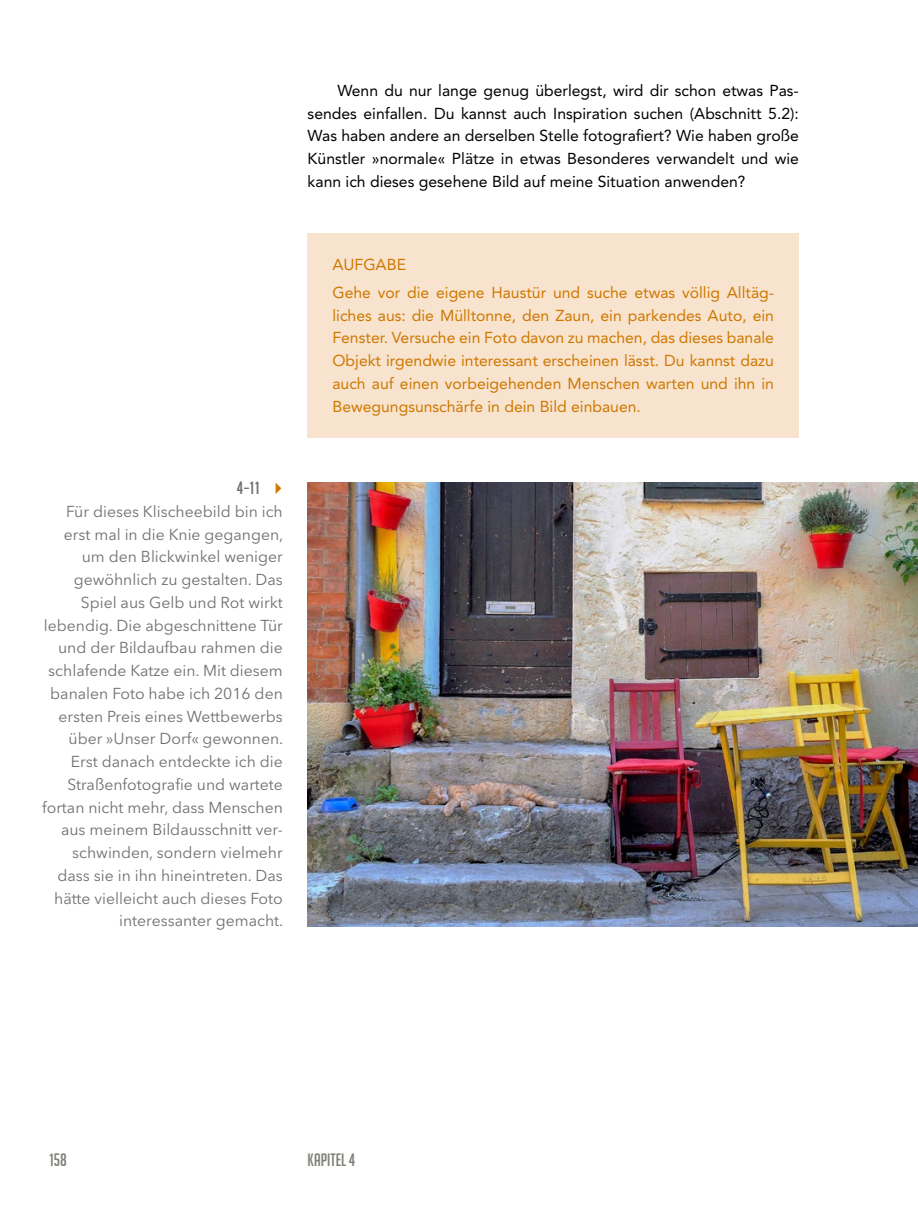
<style>
.page{position:relative;width:918px;height:1216px;background:#fff}
.page>*{position:absolute;margin:0;border:0;box-sizing:border-box;transform-origin:0 0}
.t1{font:17.5px "Big Noodle Titling";color:#7e8279}
.t2{font:17.5px "Big Noodle Titling";color:#706f6f}
.t3{font:15.75px/22.8px "Avenir Next LT Pro";color:#706f6f;text-align:right}
.t4{font:15.75px/22.8px "Avenir LT Pro";color:#cf7800}
.t5{font:15.75px/22.8px "Avenir LT Pro";color:#000;text-align:justify}
</style>
<div class="page">
<div style="left:308px;top:233px;width:491px;height:204px;background:#f7e3ce"></div>
<img style="left:308px;top:482px;width:610px;height:444px">
<p class="t5" style="left:308px;top:79px;width:493px;text-indent:30px">Wenn du nur lange genug überlegst, wird dir schon etwas Pas&shy;sendes einfallen. Du kannst auch Inspiration suchen (Abschnitt 5.2):<br>Was haben andere an derselben Stelle fotografiert? Wie haben große Künstler »normale« Plätze in etwas Besonderes verwandelt und wie kann ich dieses gesehene Bild auf meine Situation anwenden?</p>
<p class="t2" style="left:237px;top:478px;width:24px">4–11</p>
<p class="t3" style="left:42px;top:500px;width:243px">Für dieses Klischeebild bin ich erst mal in die Knie gegangen, um den Blickwinkel weniger gewöhnlich zu gestalten. Das<br>Spiel aus Gelb und Rot wirkt lebendig. Die abgeschnittene Tür und der Bildaufbau rahmen die schlafende Katze ein. Mit diesem banalen Foto habe ich 2016 den ersten Preis eines Wettbewerbs über »Unser Dorf« gewonnen.<br>Erst danach entdeckte ich die<br>Straßenfotografie und wartete fortan nicht mehr, dass Menschen aus meinem Bildausschnitt ver&shy;schwinden, sondern vielmehr dass sie in ihn hineintreten. Das hätte vielleicht auch dieses Foto interessanter gemacht.</p>
<p class="t4" style="left:332px;top:251px;width:443px;line-height:27.7px">AUFGABE<br>Gehe vor die eigene Haustür und suche etwas völlig Alltäg-</p>
<p class="t4" style="left:332px;top:304px;width:443px;text-align:justify">liches aus: die Mülltonne, den Zaun, ein parkendes Auto, ein Fenster. Versuche ein Foto davon zu machen, das dieses banale Objekt irgendwie interessant erscheinen lässt. Du kannst dazu auch auf einen vorbeigehenden Menschen warten und ihn in Bewegungsunschärfe in dein Bild einbauen.</p>
<p class="t1" style="left:50px;top:1149px;width:19px">158</p>
<p class="t1" style="left:308px;top:1149px;width:49px">Kapitel 4</p>
</div>
